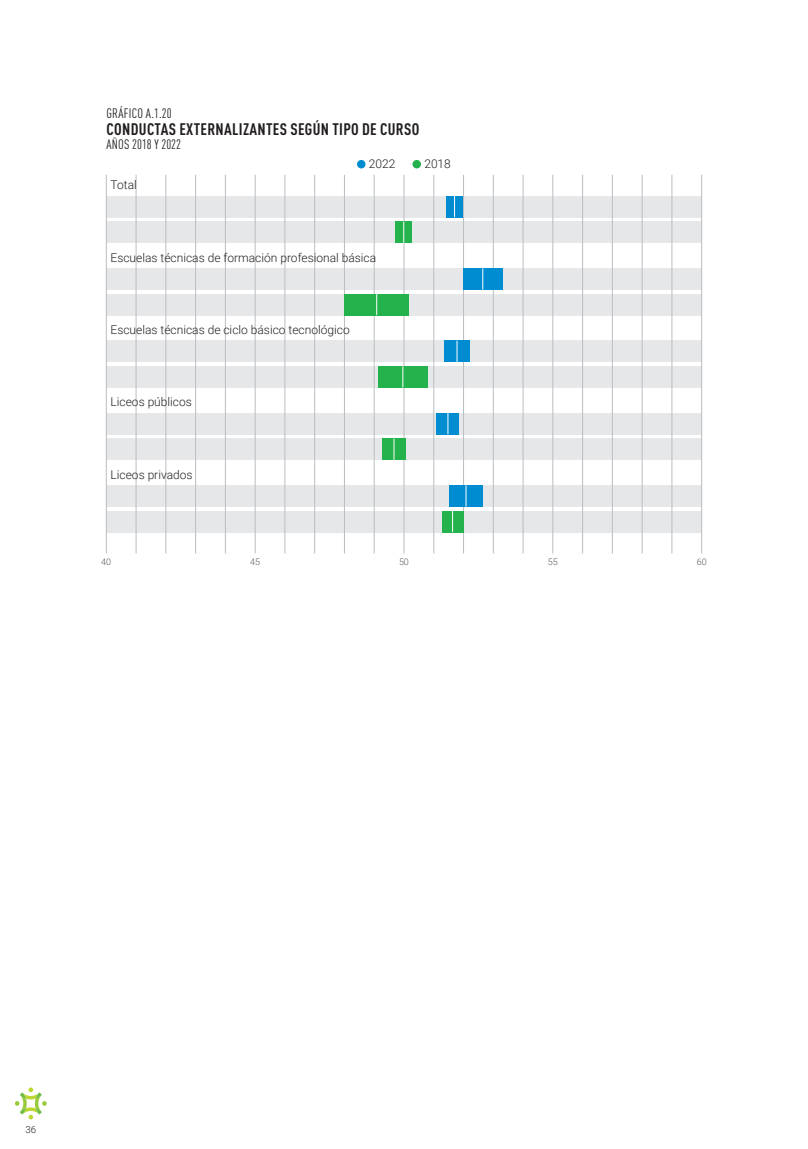
<style>
.page{position:relative;width:808px;height:1149px;background:#fff}
.page>*{position:absolute;margin:0;border:0;box-sizing:border-box;transform-origin:0 0}
.Titulos_graficos{font:700 condensed 16.5px "DIN Pro";letter-spacing:.02em;color:#231f20}
.Titulos_graficos_-_N{font:condensed 13.5px "DIN Pro";letter-spacing:.02em;color:#231f20}
.Titulos_graficos_-_B{font:condensed 13.5px "DIN Pro";color:#231f20}
.t1{font:300 12px "Roboto";color:#231f20}
.t2{font:300 9.75px "Roboto";color:#231f20}
.t3{font:300 9px "Roboto";color:#57585a}
</style>
<div class="page">
<svg style="left:15px;top:1087px;width:32px;height:31px"></svg>
<div style="left:106px;top:268px;width:596px;height:21px;background:#e6e7e9"></div>
<div style="left:106px;top:340px;width:596px;height:22px;background:#e6e7e9"></div>
<div style="left:106px;top:413px;width:596px;height:21px;background:#e6e7e9"></div>
<div style="left:106px;top:485px;width:596px;height:21px;background:#e6e7e9"></div>
<div style="left:106px;top:294px;width:596px;height:21px;background:#e6e7e9"></div>
<div style="left:106px;top:196px;width:596px;height:21px;background:#e6e7e9"></div>
<div style="left:106px;top:221px;width:596px;height:22px;background:#e6e7e9"></div>
<div style="left:106px;top:366px;width:596px;height:21px;background:#e6e7e9"></div>
<div style="left:106px;top:438px;width:596px;height:21px;background:#e6e7e9"></div>
<div style="left:106px;top:510px;width:596px;height:22px;background:#e6e7e9"></div>
<hr style="left:106px;top:175px;width:1px;height:378px;background:#bcbdc0">
<hr style="left:136px;top:175px;width:1px;height:378px;background:#bcbdc0">
<hr style="left:166px;top:175px;width:1px;height:378px;background:#bcbdc0">
<hr style="left:195px;top:175px;width:1px;height:378px;background:#bcbdc0">
<hr style="left:225px;top:175px;width:1px;height:378px;background:#bcbdc0">
<hr style="left:255px;top:175px;width:1px;height:378px;background:#bcbdc0">
<hr style="left:285px;top:175px;width:1px;height:378px;background:#bcbdc0">
<hr style="left:314px;top:175px;width:1px;height:378px;background:#bcbdc0">
<hr style="left:344px;top:175px;width:1px;height:378px;background:#bcbdc0">
<hr style="left:374px;top:175px;width:1px;height:378px;background:#bcbdc0">
<hr style="left:404px;top:175px;width:1px;height:378px;background:#bcbdc0">
<hr style="left:433px;top:175px;width:1px;height:378px;background:#bcbdc0">
<hr style="left:463px;top:175px;width:1px;height:378px;background:#bcbdc0">
<hr style="left:493px;top:175px;width:1px;height:378px;background:#bcbdc0">
<hr style="left:523px;top:175px;width:1px;height:378px;background:#bcbdc0">
<hr style="left:553px;top:175px;width:1px;height:378px;background:#bcbdc0">
<hr style="left:582px;top:175px;width:1px;height:378px;background:#bcbdc0">
<hr style="left:612px;top:175px;width:1px;height:378px;background:#bcbdc0">
<hr style="left:642px;top:175px;width:1px;height:378px;background:#bcbdc0">
<hr style="left:672px;top:175px;width:1px;height:378px;background:#bcbdc0">
<hr style="left:701px;top:175px;width:1px;height:378px;background:#bcbdc0">
<div style="left:446px;top:196px;width:17px;height:21px;background:#008cd0"></div>
<div style="left:463px;top:268px;width:40px;height:21px;background:#008cd0"></div>
<div style="left:444px;top:340px;width:26px;height:22px;background:#008cd0"></div>
<div style="left:437px;top:413px;width:22px;height:21px;background:#008cd0"></div>
<div style="left:449px;top:485px;width:34px;height:21px;background:#008cd0"></div>
<div style="left:395px;top:221px;width:17px;height:22px;background:#23b24b"></div>
<div style="left:344px;top:294px;width:65px;height:21px;background:#23b24b"></div>
<div style="left:378px;top:366px;width:49px;height:21px;background:#23b24b"></div>
<div style="left:382px;top:438px;width:23px;height:21px;background:#23b24b"></div>
<div style="left:442px;top:510px;width:21px;height:22px;background:#23b24b"></div>
<svg style="left:376px;top:294px;width:1px;height:21px"></svg>
<svg style="left:482px;top:268px;width:1px;height:21px"></svg>
<svg style="left:402px;top:366px;width:1px;height:21px"></svg>
<svg style="left:457px;top:340px;width:1px;height:22px"></svg>
<svg style="left:394px;top:438px;width:1px;height:21px"></svg>
<svg style="left:448px;top:413px;width:1px;height:21px"></svg>
<svg style="left:452px;top:510px;width:1px;height:22px"></svg>
<svg style="left:466px;top:485px;width:1px;height:21px"></svg>
<svg style="left:403px;top:221px;width:1px;height:22px"></svg>
<svg style="left:454px;top:196px;width:1px;height:21px"></svg>
<div style="left:412px;top:160px;width:9px;height:8px;background:#23b24b;border-radius:50%"></div>
<div style="left:357px;top:160px;width:8px;height:8px;background:#008cd0;border-radius:50%"></div>
<p class="Titulos_graficos_-_N" style="left:106px;top:103px;width:67px">GRÁFICO A.1.20</p>
<p class="Titulos_graficos" style="left:106px;top:116px;width:314px">CONDUCTAS EXTERNALIZANTES SEGÚN TIPO DE CURSO</p>
<p class="Titulos_graficos_-_B" style="left:106px;top:134px;width:76px">AÑOS 2018 Y 2022</p>
<p class="t1" style="left:111px;top:176px;width:28px">Total</p>
<p class="t1" style="left:369px;top:155px;width:28px">2022</p>
<p class="t1" style="left:424px;top:155px;width:28px">2018</p>
<p class="t1" style="left:111px;top:249px;width:267px">Escuelas técnicas de formación profesional básica</p>
<p class="t1" style="left:111px;top:321px;width:241px">Escuelas técnicas de ciclo básico tecnológico</p>
<p class="t1" style="left:111px;top:393px;width:83px">Liceos públicos</p>
<p class="t1" style="left:111px;top:466px;width:84px">Liceos privados</p>
<p class="t3" style="left:101px;top:555px;width:11px">40</p>
<p class="t3" style="left:250px;top:555px;width:11px">45</p>
<p class="t3" style="left:399px;top:555px;width:11px">50</p>
<p class="t3" style="left:548px;top:555px;width:11px">55</p>
<p class="t3" style="left:697px;top:555px;width:11px">60</p>
<p class="t2" style="left:25px;top:1122px;width:12px">36</p>
</div>
